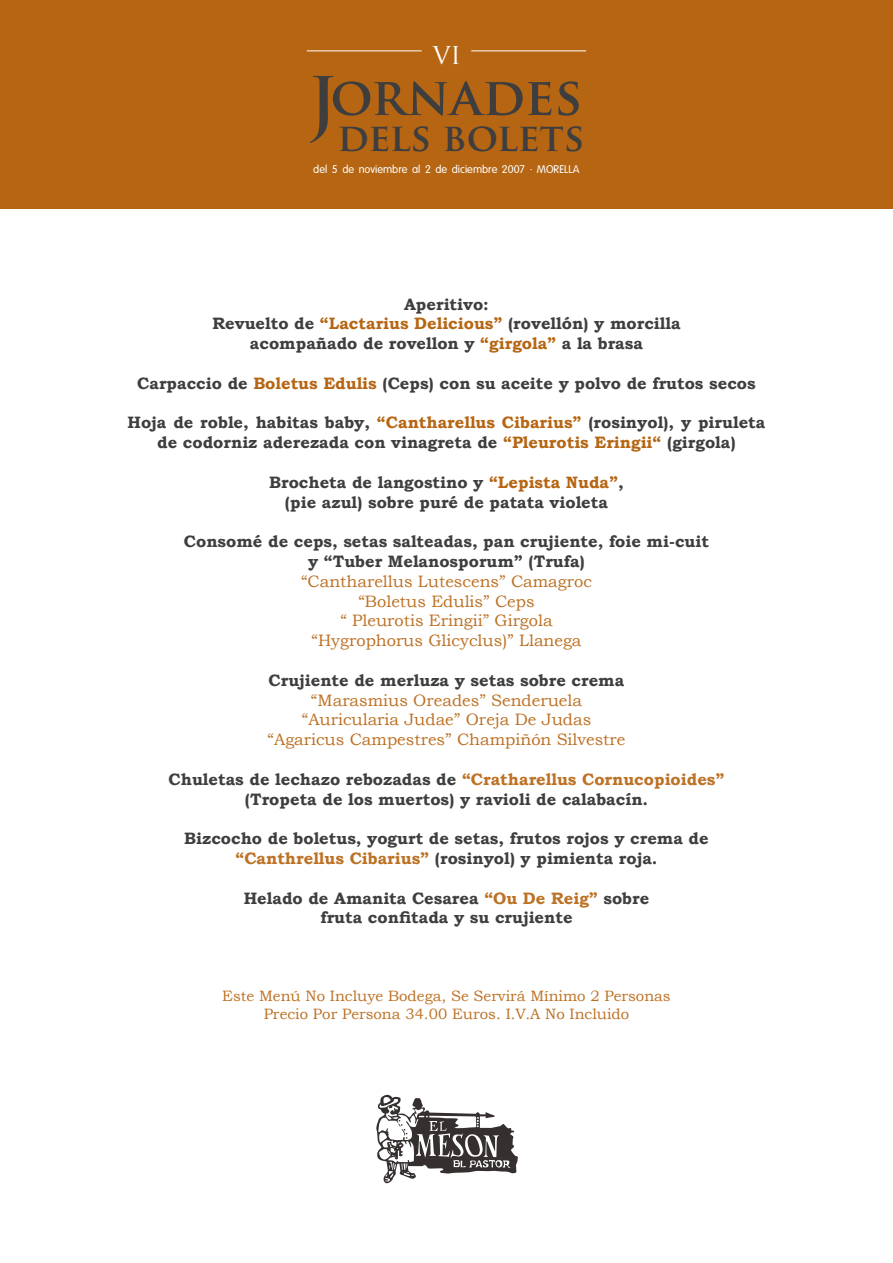
<style>
.page{position:relative;width:893px;height:1263px;background:#fff}
.page>*{position:absolute;margin:0;border:0;box-sizing:border-box;transform-origin:0 0}
.t1{font:700 51.45px "Trajan Pro";color:#3e3e3f}
.t2{font:700 37.95px "Trajan Pro";color:#3e3e3f}
.t3{font:24px "Trajan Pro";color:#fff}
.t4{font:700 16.5px/19.8px "Bookman Old Style";color:#3e3e3f;text-align:center}
.t5{font:16.5px/19.8px "Bookman Old Style";color:#bd7124;text-align:center}
.t6{font:15px/18px "Bookman Old Style";color:#bd7124;text-align:center}
.t7{font:300 10.95px "VAG Rounded Std";color:#fff}
.s1{font-size:66.15px}
.s2{color:#b66512}
.s3{color:#bd7124}
</style>
<div class="page">
<div style="left:0;top:0;width:893px;height:208px;background:#b66512"></div>
<hr style="left:307px;top:51px;width:115px;height:1px;background:#fff">
<hr style="left:471px;top:51px;width:115px;height:1px;background:#fff">
<svg style="left:376px;top:1095px;width:142px;height:89px"></svg>
<h3 class="t3" style="left:433px;top:40px;width:30px">VI</h3>
<h1 class="t1" style="left:309px;top:64px;width:275px"><span class="s1">J</span>ORNADES</h1>
<h2 class="t2" style="left:337px;top:113px;width:248px">DELS BOLETS</h2>
<p class="t7" style="left:313px;top:163px;width:268px">del 5 de noviembre al 2 de diciembre 2007 · MORELLA</p>
<p class="t4" style="left:212px;top:294px;width:470px">Aperitivo:<br>Revuelto de <span class="s2">“Lactarius Delicious”</span> (rovellón) y morcilla acompañado de rovellon y <span class="s2">“girgola”</span> a la brasa</p>
<p class="t4" style="left:137px;top:373px;width:620px">Carpaccio de <span class="s2">Boletus Edulis</span> (Ceps) con su aceite y polvo de frutos secos</p>
<p class="t4" style="left:128px;top:413px;width:639px">Hoja de roble, habitas baby, <span class="s2">“Cantharellus Cibarius”</span> (rosinyol), y piruleta de codorniz aderezada con vinagreta de <span class="s2">“Pleurotis Eringii“</span> (girgola)</p>
<p class="t4" style="left:269px;top:472px;width:356px">Brocheta de langostino y <span class="s2">“Lepista Nuda”</span>, (pie azul) sobre puré de patata violeta</p>
<p class="t4" style="left:184px;top:531px;width:527px">Consomé de ceps, setas salteadas, pan crujiente, foie mi-cuit y “Tuber Melanosporum” (Trufa)</p>
<p class="t5" style="left:301px;top:571px;width:292px">“Cantharellus Lutescens” Camagroc “Boletus Edulis” Ceps<br>“ Pleurotis Eringii” Girgola “Hygrophorus Glicyclus)” Llanega</p>
<p class="t4" style="left:269px;top:670px;width:357px">Crujiente de merluza y setas sobre crema</p>
<p class="t5" style="left:268px;top:690px;width:359px">“Marasmius Oreades” Senderuela “Auricularia Judae” Oreja De Judas “Agaricus Campestres” Champiñón Silvestre</p>
<p class="t4" style="left:169px;top:769px;width:557px">Chuletas de lechazo rebozadas de <span class="s3">“Cratharellus Cornucopioides” </span>(Tropeta de los muertos) y ravioli de calabacín.</p>
<p class="t4" style="left:184px;top:828px;width:526px">Bizcocho de boletus, yogurt de setas, frutos rojos y crema de <span class="s3">“Canthrellus Cibarius”</span> (rosinyol) y pimienta roja.</p>
<p class="t4" style="left:244px;top:888px;width:407px">Helado de Amanita Cesarea <span class="s3">“Ou De Reig”</span> sobre fruta confitada y su crujiente</p>
<p class="t6" style="left:222px;top:987px;width:450px">Este Menú No Incluye Bodega, Se Servirá Mínimo 2 Personas<br>Precio Por Persona 34.00 Euros. I.V.A No Incluido</p>
</div>
